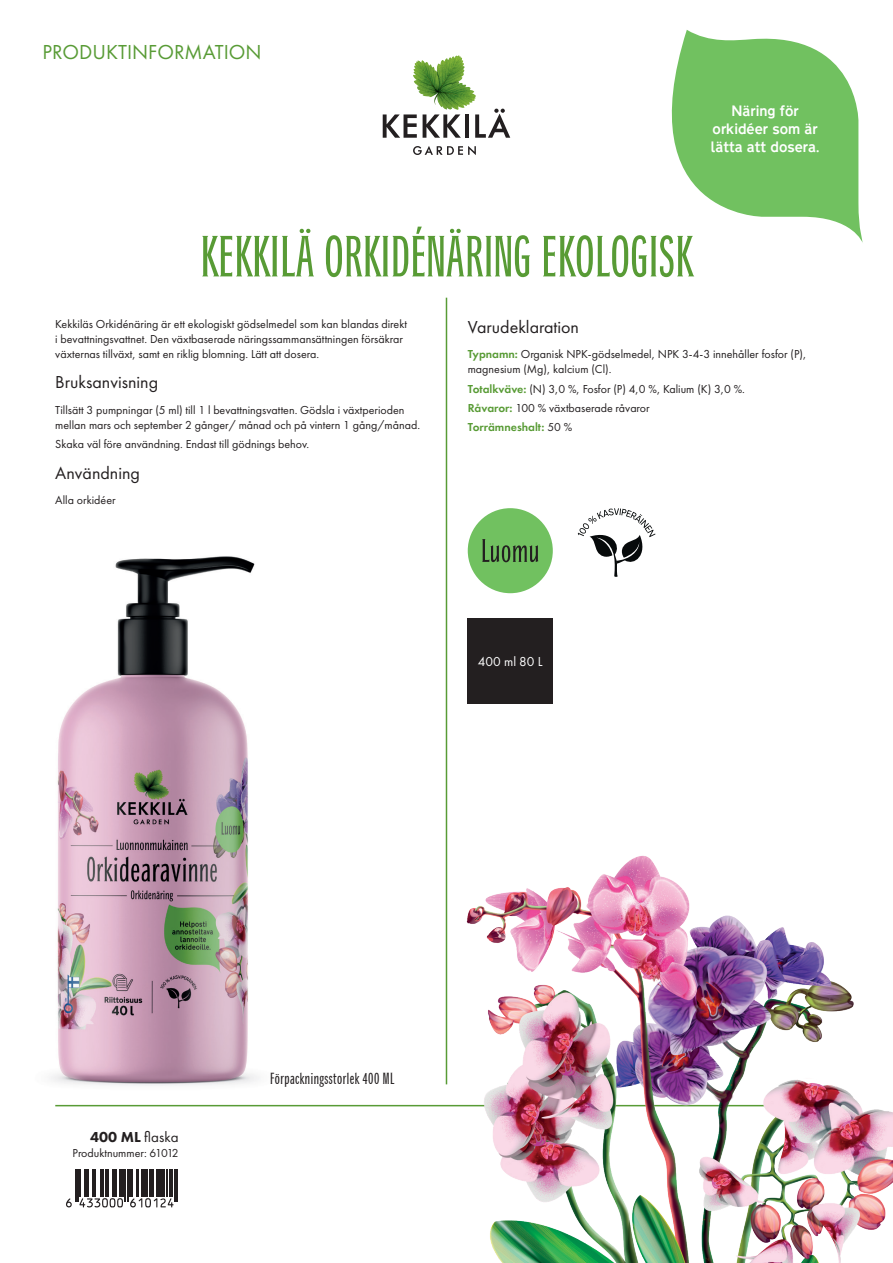
<style>
.page{position:relative;width:893px;height:1263px;background:#fff}
.page>*{position:absolute;margin:0;border:0;box-sizing:border-box;transform-origin:0 0}
.t1{font:54px "Baltra GD";color:#589b35}
.t2{font:21px "Futura PT";color:#589b35}
.t3{font:18px "Futura PT";color:#231f20}
.t4{font:15px "Baltra GD";letter-spacing:.03em;color:#231f20}
.t5{font:15px "Futura PT";color:#231f20}
.t6{font:500 13.5px/18px "Transport New";color:#fff;text-align:center}
.t7{font:13.5px "Futura PT";color:#fff}
.t8{font:12px/15px "Futura PT";color:#231f20}
.s1{font-weight:600;color:#589b35}
.s2{font-weight:800}
</style>
<div class="page">
<hr style="left:446px;top:298px;width:1px;height:786px;background:#589b35">
<hr style="left:55px;top:1105px;width:783px;height:1px;background:#589b35">
<img style="left:415px;top:55px;width:44px;height:17px">
<svg style="left:383px;top:114px;width:34px;height:24px"></svg>
<svg style="left:423px;top:114px;width:38px;height:24px"></svg>
<hr style="left:465px;top:114px;width:4px;height:24px;background:#231f20">
<svg style="left:475px;top:109px;width:35px;height:29px"></svg>
<svg style="left:413px;top:146px;width:63px;height:9px"></svg>
<img style="left:51px;top:556px;width:208px;height:530px">
<svg style="left:66px;top:1198px;width:6px;height:9px"></svg>
<hr style="left:75px;top:1169px;width:1px;height:33px;background:#231f20">
<hr style="left:78px;top:1169px;width:1px;height:33px;background:#231f20">
<svg style="left:80px;top:1169px;width:94px;height:38px"></svg>
<hr style="left:169px;top:1169px;width:3px;height:28px;background:#231f20">
<hr style="left:174px;top:1169px;width:1px;height:33px;background:#231f20">
<hr style="left:177px;top:1169px;width:1px;height:33px;background:#231f20">
<svg style="left:468px;top:508px;width:85px;height:85px"></svg>
<svg style="left:671px;top:30px;width:192px;height:213px;fill:#71c160"></svg>
<svg style="left:578px;top:508px;width:77px;height:69px"></svg>
<img style="left:433px;top:850px;width:460px;height:413px">
<div style="left:468px;top:619px;width:85px;height:85px;background:#231f20"></div>
<h2 class="t2" style="left:43px;top:39px;width:221px">PRODUKTINFORMATION</h2>
<p class="t6" style="left:711px;top:101px;width:110px">Näring för orkidéer som är lätta att dosera.</p>
<h1 class="t1" style="left:200px;top:225px;width:494px">KEKKILÄ ORKIDÉNÄRING EKOLOGISK</h1>
<p class="t8" style="left:55px;top:316px;width:353px">Kekkiläs Orkidénäring är ett ekologiskt gödselmedel som kan blandas direkt i bevattningsvattnet. Den växtbaserade näringssammansättningen försäkrar växternas tillväxt, samt en riklig blomning. Lätt att dosera.</p>
<h3 class="t3" style="left:55px;top:372px;width:104px">Bruksanvisning</h3>
<p class="t8" style="left:55px;top:403px;width:366px">Tillsätt 3 pumpningar (5 ml) till 1 l bevattningsvatten. Gödsla i växtperioden mellan mars och september 2 gånger/ månad och på vintern 1 gång/månad.</p>
<p class="t8" style="left:55px;top:437px;width:256px">Skaka väl före användning. Endast till gödnings behov.</p>
<h3 class="t3" style="left:55px;top:462px;width:86px">Användning</h3>
<p class="t8" style="left:55px;top:493px;width:62px">Alla orkidéer</p>
<h3 class="t3" style="left:468px;top:316px;width:113px">Varudeklaration</h3>
<p class="t8" style="left:468px;top:347px;width:340px"><span class="s1">Typnamn:</span> Organisk NPK-gödselmedel, NPK 3-4-3 innehåller fosfor (P), magnesium (Mg), kalcium (Cl).</p>
<p class="t8" style="left:468px;top:379px;width:279px;line-height:19.2px"><span class="s1">Totalkväve:</span> (N) 3,0 %, Fosfor (P) 4,0 %, Kalium (K) 3,0 %.<br><span class="s1">Råvaror:</span> 100 % växtbaserade råvaror<br><span class="s1">Torrämneshalt:</span> 50 %</p>
<p class="t7" style="left:478px;top:654px;width:66px">400 ml 80 L</p>
<p class="t5" style="left:90px;top:1128px;width:90px"><span class="s2">400 ML</span> flaska</p>
<p class="t8" style="left:73px;top:1145px;width:108px">Produktnummer: 61012</p>
<p class="t4" style="left:270px;top:1070px;width:126px">Förpackningsstorlek 400 ML</p>
</div>
